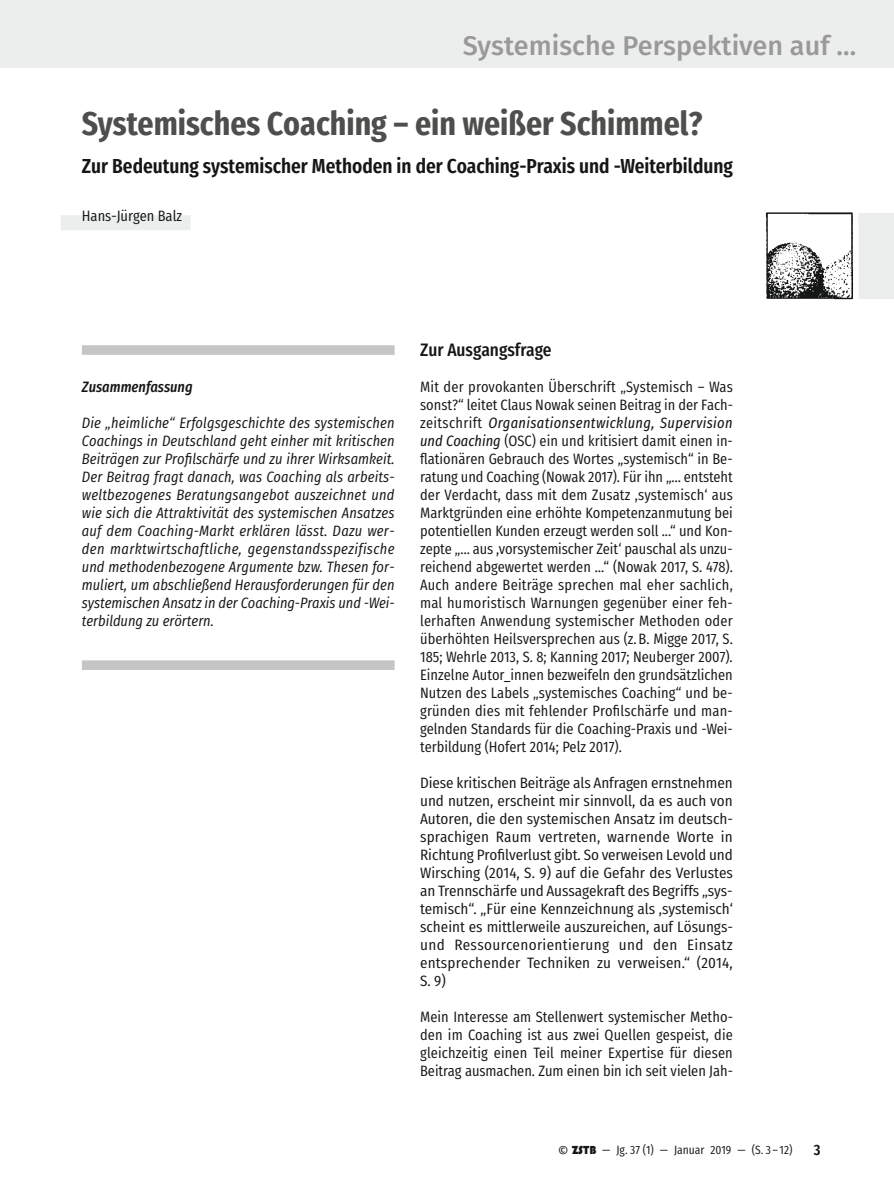
<style>
.page{position:relative;width:894px;height:1193px;background:#fff}
.page>*{position:absolute;margin:0;border:0;box-sizing:border-box;transform-origin:0 0}
.t1{font:700 33px "Fira Sans Condensed";color:#4e4e4d}
.t2{font:500 27px "Fira Sans";color:#999}
.t3{font:600 20.25px "Fira Sans Condensed";color:#151616}
.t4{font:500 18px "Fira Sans Condensed";color:#151616}
.t5{font:15px/18px "Fira Sans Condensed";color:#151616;text-align:justify}
.t6{font:italic 15px/18px "Fira Sans Condensed";color:#151616;text-align:justify}
.t7{font:15px/18px "Fira Sans Condensed";color:#151616;text-align:justify;scale:1.05 1}
.t8{font:italic 500 15px "Fira Sans Condensed";color:#151616}
.t9{font:600 15px "Fira Sans Condensed";color:#151616}
.t10{font:12px "Fira Sans Condensed";color:#151616}
.s1{font-style:italic}
.s2{font-family:"Fira Sans";font-size:13.5px}
.s3{font-family:"Bauhaus 93"}
</style>
<div class="page">
<div style="left:790px;top:213px;width:103px;height:85px;background:#eceded"></div>
<img style="left:766px;top:212px;width:92px;height:88px">
<hr style="left:0;top:0;width:1px;height:67px;background:#eceded">
<div style="left:1px;top:0;width:892px;height:67px;background:#eceded"></div>
<div style="left:61px;top:215px;width:130px;height:15px;background:#eceded"></div>
<div style="left:82px;top:345px;width:312px;height:10px;background:#c5c5c5"></div>
<div style="left:82px;top:660px;width:312px;height:10px;background:#c5c5c5"></div>
<h2 class="t2" style="left:463px;top:24px;width:395px">Systemische Perspektiven auf …</h2>
<h1 class="t1" style="left:82px;top:93px;width:622px">Systemisches Coaching – ein weißer Schimmel?</h1>
<h3 class="t3" style="left:82px;top:147px;width:652px">Zur Bedeutung systemischer Methoden in der Coaching-Praxis und -Weiterbildung</h3>
<p class="t5" style="left:82px;top:205px;width:102px">Hans-Jürgen Balz</p>
<p class="t8" style="left:82px;top:376px;width:112px">Zusammenfassung</p>
<p class="t6" style="left:82px;top:414px;width:314px">Die „heimliche“ Erfolgsgeschichte des systemischen Coachings in Deutschland geht einher mit kritischen Beiträgen zur Profilschärfe und zu ihrer Wirksamkeit.<br>Der Beitrag fragt danach, was Coaching als arbeits&shy;weltbezogenes Beratungsangebot auszeichnet und wie sich die Attraktivität des systemischen Ansatzes auf dem Coaching-Markt erklären lässt. Dazu wer&shy;den marktwirtschaftliche, gegenstandsspezifische und methodenbezogene Argumente bzw. Thesen for&shy;muliert, um abschließend Herausforderungen für den systemischen Ansatz in der Coaching-Praxis und -Wei&shy;terbildung zu erörtern.</p>
<p class="t4" style="left:420px;top:333px;width:133px">Zur Ausgangsfrage</p>
<p class="t5" style="left:420px;top:376px;width:314px">Mit der provokanten Überschrift „Systemisch – Was sonst?“ leitet Claus Nowak seinen Beitrag in der Fach&shy;zeitschrift <span class="s1">Organisationsentwicklung, Supervision und Coaching</span> (OSC) ein und kritisiert damit einen in&shy;flationären Gebrauch des Wortes „systemisch“ in Be&shy;ratung und Coaching (Nowak 2017). Für ihn „… entsteht der Verdacht, dass mit dem Zusatz ,systemisch‘ aus Marktgründen eine erhöhte Kompetenzanmutung bei potentiellen Kunden erzeugt werden soll ...“ und Kon&shy;zepte „… aus ,vorsystemischer Zeit‘ pauschal als unzu&shy;reichend abgewertet werden …“ (Nowak 2017, S. 478).<br>Auch andere Beiträge sprechen mal eher sachlich, mal humoristisch Warnungen gegenüber einer feh&shy;lerhaften Anwendung systemischer Methoden oder überhöhten Heilsversprechen aus (z.B. Migge 2017, S.<br>185; Wehrle 2013, S. 8; Kanning 2017; Neuberger 2007).<br>Einzelne Autor_innen bezweifeln den grundsätzlichen Nutzen des Labels „systemisches Coaching“ und be&shy;gründen dies mit fehlender Profilschärfe und man&shy;gelnden Standards für die Coaching-Praxis und -Wei&shy;terbildung (Hofert 2014; Pelz 2017).</p>
<p class="t7" style="left:420px;top:772px;width:299px">Diese kritischen Beiträge als Anfragen ernstnehmen und nutzen, erscheint mir sinnvoll, da es auch von Autoren, die den systemischen Ansatz im deutsch&shy;sprachigen Raum vertreten, warnende Worte in Richtung Profilverlust gibt. So verweisen Levold und Wirsching (2014, S. 9) auf die Gefahr des Verlustes an Trennschärfe und Aussagekraft des Begriffs „sys&shy;temisch“. „Für eine Kennzeichnung als ,systemisch‘ scheint es mittlerweile auszureichen, auf Lösungs&shy;und Ressourcenorientierung und den Einsatz entsprechender Techniken zu verweisen.“ (2014, S. 9)</p>
<p class="t5" style="left:420px;top:1006px;width:314px">Mein Interesse am Stellenwert systemischer Metho&shy;den im Coaching ist aus zwei Quellen gespeist, die gleichzeitig einen Teil meiner Expertise für diesen Beitrag ausmachen. Zum einen bin ich seit vielen Jah-</p>
<p class="t10" style="left:558px;top:1139px;width:236px"><span class="s2">©</span> <span class="s3">ZSTB</span> — Jg. 37 (1) — Januar 2019 — (S. 3 – 12)</p>
<p class="t9" style="left:813px;top:1135px;width:8px">3</p>
</div>
